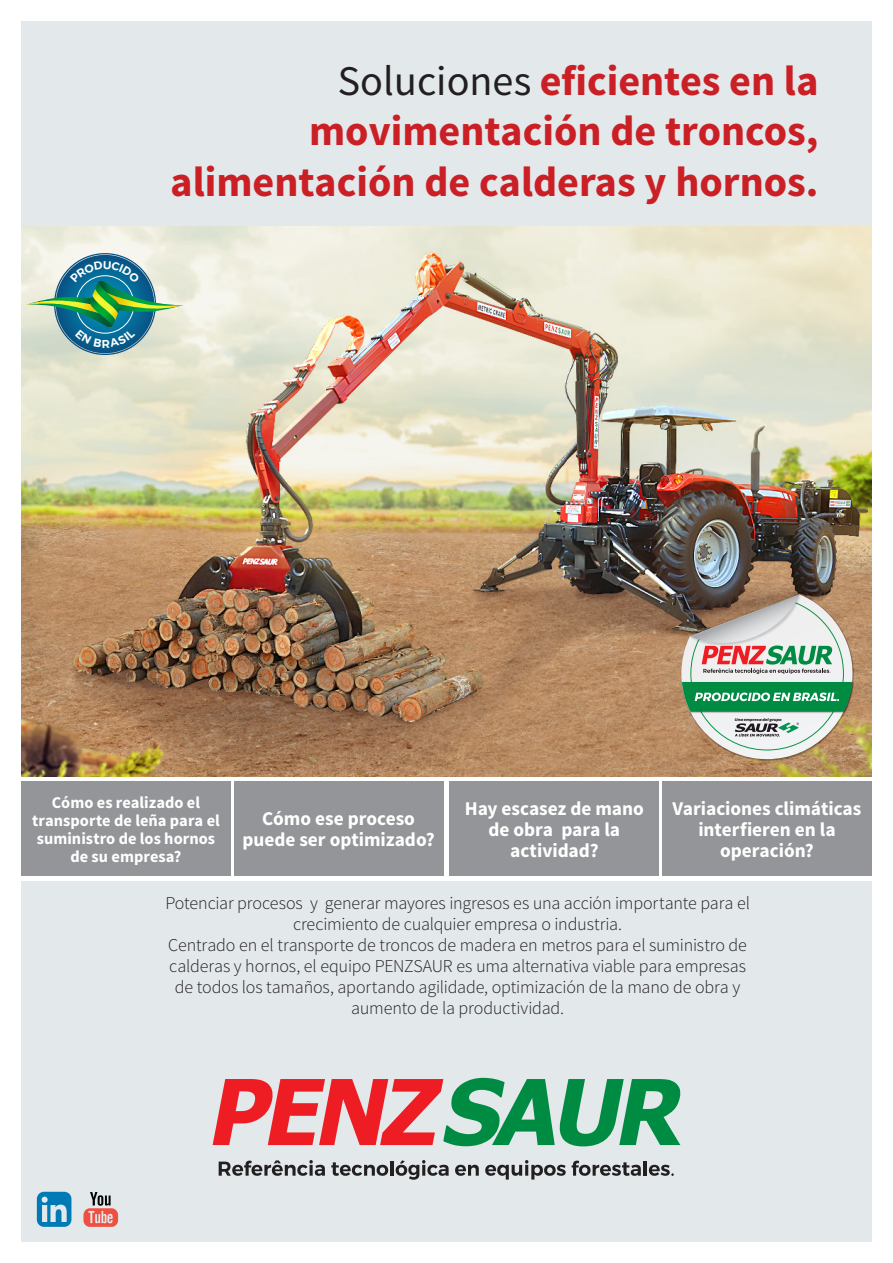
<style>
.page{position:relative;width:893px;height:1263px;background:#fff}
.page>*{position:absolute;margin:0;border:0;box-sizing:border-box;transform-origin:0 0}
.t1{font:700 42.15px/50.7px "Source Sans Pro";color:#ca1f25;text-align:right}
.t2{font:700 19.5px/21px "Source Sans Pro";color:#fff;text-align:center}
.t3{font:300 18px/21px "Source Sans Pro";letter-spacing:-.01em;color:#231f20;text-align:center}
.t4{font:700 16.5px/18px "Source Sans Pro";letter-spacing:.005em;color:#fff;text-align:center}
.t5{font:italic 800 3.9px "Montserrat";color:#231f20}
.s1{font-weight:400;color:#231f20}
</style>
<div class="page">
<div style="left:21px;top:21px;width:851px;height:1221px;background:#e3e8eb"></div>
<div style="left:21px;top:777px;width:851px;height:103px;background:#fff"></div>
<img style="left:21px;top:226px;width:851px;height:551px">
<svg style="left:37px;top:1192px;width:34px;height:35px"></svg>
<svg style="left:83px;top:1192px;width:35px;height:35px"></svg>
<svg style="left:213px;top:1078px;width:467px;height:68px"></svg>
<svg style="left:219px;top:1160px;width:106px;height:16px"></svg>
<svg style="left:331px;top:1162px;width:57px;height:14px"></svg>
<hr style="left:390px;top:1161px;width:3px;height:15px;background:#231f20">
<svg style="left:396px;top:1160px;width:53px;height:20px"></svg>
<svg style="left:455px;top:1165px;width:24px;height:11px"></svg>
<svg style="left:485px;top:1160px;width:81px;height:19px"></svg>
<svg style="left:572px;top:1160px;width:69px;height:16px"></svg>
<hr style="left:644px;top:1161px;width:3px;height:15px;background:#231f20">
<svg style="left:649px;top:1165px;width:25px;height:11px"></svg>
<div style="left:21px;top:781px;width:210px;height:95px;background:#939598"></div>
<div style="left:234px;top:781px;width:209px;height:95px;background:#939598"></div>
<div style="left:450px;top:781px;width:209px;height:95px;background:#939598"></div>
<div style="left:662px;top:781px;width:210px;height:95px;background:#939598"></div>
<img style="left:680px;top:593px;width:175px;height:168px">
<img style="left:679px;top:592px;width:150px;height:81px">
<svg style="left:681px;top:594px;width:171px;height:165px"></svg>
<svg style="left:26px;top:253px;width:158px;height:102px;background:#80afa8"></svg>
<h1 class="t1" style="left:170px;top:57px;width:650px"><span class="s1">Soluciones</span> eficientes en la movimentación de troncos, alimentación de calderas y hornos.</h1>
<p class="t5" style="left:735px;top:716px;width:48px">Una empresa del grupo</p>
<p class="t4" style="left:32px;top:794px;width:189px">Cómo es realizado el transporte de leña para el suministro de los hornos de su empresa?</p>
<p class="t2" style="left:242px;top:809px;width:194px">Cómo ese proceso puede ser optimizado?</p>
<p class="t2" style="left:465px;top:798px;width:181px">Hay escasez de mano de obra para la actividad?</p>
<p class="t2" style="left:673px;top:798px;width:190px">Variaciones climáticas interfieren en la operación?</p>
<p class="t3" style="left:165px;top:892px;width:586px">Potenciar procesos y generar mayores ingresos es una acción importante para el crecimiento de cualquier empresa o industria.<br>Centrado en el transporte de troncos de madera en metros para el suministro de calderas y hornos, el equipo PENZSAUR es uma alternativa viable para empresas de todos los tamaños, aportando agilidade, optimización de la mano de obra y aumento de la productividad.</p>
</div>
